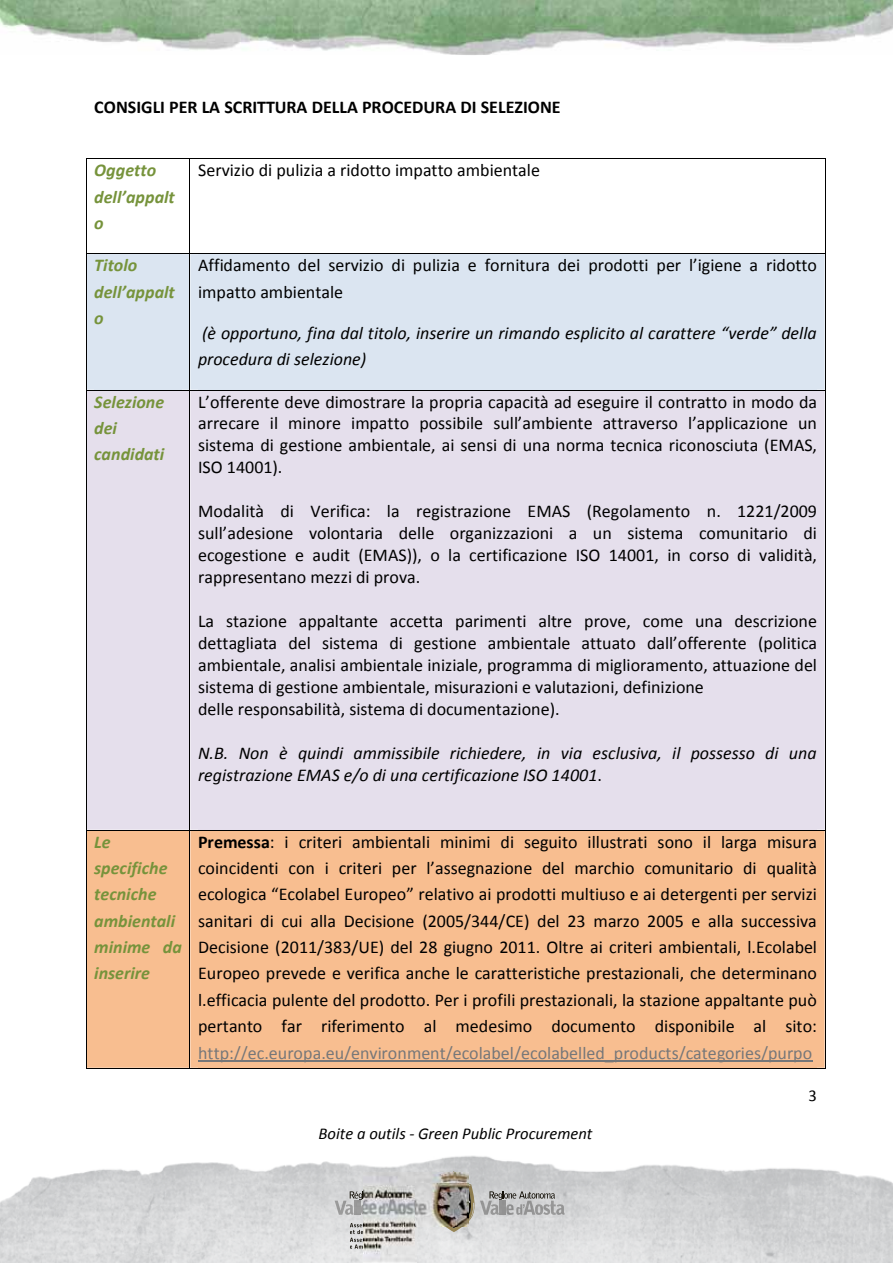
<style>
.page{position:relative;width:893px;height:1263px;background:#fff}
.page>*{position:absolute;margin:0;border:0;box-sizing:border-box;transform-origin:0 0}
.t1{font:18px/26.4px "Calibri";color:#000;text-align:justify}
.t2{font:italic 18px/26.2px "Calibri";color:#000}
.t3{font:italic 700 18px/26.4px "Calibri";color:#76933b}
.t4{font:18px "Calibri";letter-spacing:.005em;color:#767779}
.t5{font:700 18px "Calibri";color:#000}
.t6{font:italic 16.5px "Calibri";color:#000}
.t7{font:16.5px "Calibri";color:#000}
.s1{font-style:normal}
.s2{font-weight:700}
</style>
<div class="page">
<img style="left:0;top:1155px;width:893px;height:108px">
<img style="left:0;top:0;width:893px;height:55px">
<img style="left:480px;top:1201px;width:9px;height:14px">
<svg style="left:489px;top:1191px;width:75px;height:24px;background:#ababab"></svg>
<img style="left:335px;top:1201px;width:10px;height:14px">
<svg style="left:345px;top:1191px;width:18px;height:24px"></svg>
<img style="left:445px;top:1184px;width:33px;height:48px">
<img style="left:472px;top:1202px;width:2px;height:19px">
<img style="left:451px;top:1188px;width:21px;height:40px">
<svg style="left:468px;top:1185px;width:3px;height:17px"></svg>
<img style="left:453px;top:1171px;width:16px;height:5px">
<svg style="left:350px;top:1223px;width:13px;height:26px"></svg>
<hr style="left:87px;top:159px;width:103px;height:1px;background:#000">
<hr style="left:190px;top:159px;width:635px;height:1px;background:#000">
<hr style="left:86px;top:159px;width:1px;height:94px;background:#000">
<hr style="left:190px;top:159px;width:1px;height:94px;background:#000">
<hr style="left:825px;top:159px;width:1px;height:94px;background:#000">
<svg style="left:191px;top:254px;width:634px;height:136px;background:#dbe5f1"></svg>
<div style="left:198px;top:254px;width:619px;height:27px;background:#dbe5f1"></div>
<div style="left:198px;top:281px;width:619px;height:41px;background:#dbe5f1"></div>
<div style="left:198px;top:322px;width:619px;height:26px;background:#dbe5f1"></div>
<div style="left:198px;top:348px;width:619px;height:42px;background:#dbe5f1"></div>
<hr style="left:190px;top:253px;width:635px;height:1px;background:#000">
<hr style="left:825px;top:254px;width:1px;height:136px;background:#000">
<div style="left:87px;top:391px;width:103px;height:439px;background:#e5dfec"></div>
<div style="left:94px;top:390px;width:88px;height:27px;background:#e5dfec"></div>
<div style="left:94px;top:417px;width:88px;height:26px;background:#e5dfec"></div>
<div style="left:94px;top:443px;width:88px;height:41px;background:#e5dfec"></div>
<div style="left:191px;top:391px;width:634px;height:439px;background:#e5dfec"></div>
<div style="left:198px;top:390px;width:619px;height:22px;background:#e5dfec"></div>
<div style="left:198px;top:412px;width:619px;height:22px;background:#e5dfec"></div>
<div style="left:198px;top:434px;width:619px;height:22px;background:#e5dfec"></div>
<div style="left:198px;top:456px;width:619px;height:22px;background:#e5dfec"></div>
<div style="left:198px;top:478px;width:619px;height:22px;background:#e5dfec"></div>
<div style="left:198px;top:500px;width:619px;height:22px;background:#e5dfec"></div>
<div style="left:198px;top:522px;width:619px;height:22px;background:#e5dfec"></div>
<div style="left:198px;top:544px;width:619px;height:22px;background:#e5dfec"></div>
<div style="left:198px;top:566px;width:619px;height:22px;background:#e5dfec"></div>
<div style="left:198px;top:588px;width:619px;height:22px;background:#e5dfec"></div>
<div style="left:198px;top:610px;width:619px;height:22px;background:#e5dfec"></div>
<div style="left:198px;top:632px;width:619px;height:22px;background:#e5dfec"></div>
<div style="left:198px;top:654px;width:619px;height:22px;background:#e5dfec"></div>
<div style="left:198px;top:676px;width:619px;height:22px;background:#e5dfec"></div>
<div style="left:198px;top:698px;width:619px;height:22px;background:#e5dfec"></div>
<div style="left:198px;top:720px;width:619px;height:22px;background:#e5dfec"></div>
<div style="left:198px;top:742px;width:619px;height:22px;background:#e5dfec"></div>
<div style="left:198px;top:764px;width:619px;height:22px;background:#e5dfec"></div>
<div style="left:198px;top:786px;width:619px;height:22px;background:#e5dfec"></div>
<div style="left:198px;top:808px;width:619px;height:22px;background:#e5dfec"></div>
<div style="left:86px;top:253px;width:105px;height:138px;background:#dbe5f1"></div>
<hr style="left:190px;top:390px;width:635px;height:1px;background:#000">
<hr style="left:86px;top:390px;width:1px;height:440px;background:#000">
<hr style="left:190px;top:390px;width:1px;height:440px;background:#000">
<hr style="left:825px;top:390px;width:1px;height:440px;background:#000">
<svg style="left:191px;top:831px;width:634px;height:237px;background:#f8bf92"></svg>
<div style="left:198px;top:830px;width:619px;height:27px;background:#f8be90"></div>
<div style="left:198px;top:857px;width:619px;height:26px;background:#f8be90"></div>
<div style="left:198px;top:883px;width:619px;height:26px;background:#f8be90"></div>
<div style="left:198px;top:909px;width:619px;height:27px;background:#f8be90"></div>
<div style="left:198px;top:936px;width:619px;height:26px;background:#f8be90"></div>
<div style="left:198px;top:962px;width:619px;height:27px;background:#f8be90"></div>
<div style="left:198px;top:989px;width:619px;height:26px;background:#f8be90"></div>
<div style="left:198px;top:1015px;width:619px;height:26px;background:#f8be90"></div>
<div style="left:198px;top:1041px;width:619px;height:27px;background:#f8be90"></div>
<hr style="left:198px;top:1060px;width:614px;height:2px;background:#767779">
<hr style="left:190px;top:830px;width:635px;height:1px;background:#000">
<div style="left:86px;top:830px;width:105px;height:239px;background:#f8be90"></div>
<hr style="left:190px;top:1068px;width:635px;height:1px;background:#000">
<hr style="left:825px;top:830px;width:1px;height:238px;background:#000">
<img style="left:363px;top:1172px;width:53px;height:91px">
<img style="left:415px;top:1172px;width:53px;height:54px">
<p class="t5" style="left:94px;top:96px;width:468px">CONSIGLI PER LA SCRITTURA DELLA PROCEDURA DI SELEZIONE</p>
<p class="t3" style="left:94px;top:157px;width:82px">Oggetto dell’appalt o</p>
<p class="t1" style="left:198px;top:157px;width:343px">Servizio di pulizia a ridotto impatto ambientale</p>
<p class="t3" style="left:94px;top:252px;width:82px">Titolo dell’appalt o</p>
<p class="t1" style="left:198px;top:252px;width:620px">Affidamento del servizio di pulizia e fornitura dei prodotti per l’igiene a ridotto impatto ambientale</p>
<p class="t2" style="left:198px;top:319px;width:620px">(è opportuno, fina dal titolo, inserire un rimando esplicito al carattere “verde” della procedura di selezione)</p>
<p class="t3" style="left:94px;top:388px;width:72px">Selezione dei candidati</p>
<p class="t1" style="left:198px;top:391px;width:620px;line-height:21.9px">L’offerente deve dimostrare la propria capacità ad eseguire il contratto in modo da arrecare il minore impatto possibile sull’ambiente attraverso l’applicazione un sistema di gestione ambientale, ai sensi di una norma tecnica riconosciuta (EMAS, ISO 14001).</p>
<p class="t1" style="left:198px;top:500px;width:620px;line-height:22px">Modalità di Verifica: la registrazione EMAS (Regolamento n. 1221/2009 sull’adesione volontaria delle organizzazioni a un sistema comunitario di ecogestione e audit (EMAS)), o la certificazione ISO 14001, in corso di validità, rappresentano mezzi di prova.</p>
<p class="t1" style="left:198px;top:610px;width:620px;line-height:21.9px;text-align:left">La stazione appaltante accetta parimenti altre prove, come una descrizione dettagliata del sistema di gestione ambientale attuato dall’offerente (politica ambientale, analisi ambientale iniziale, programma di miglioramento, attuazione del sistema di gestione ambientale, misurazioni e valutazioni, definizione<br>delle responsabilità, sistema di documentazione).</p>
<p class="t2" style="left:198px;top:741px;width:620px;line-height:21.9px">N.B. Non è quindi ammissibile richiedere, in via esclusiva, il possesso di una registrazione EMAS e/o di una certificazione ISO 14001<span class="s1">.</span></p>
<p class="t3" style="left:94px;top:828px;width:89px">Le specifiche tecniche ambientali minime da inserire</p>
<p class="t1" style="left:198px;top:828px;width:620px"><span class="s2">Premessa</span>: i criteri ambientali minimi di seguito illustrati sono il larga misura coincidenti con i criteri per l’assegnazione del marchio comunitario di qualità ecologica “Ecolabel Europeo” relativo ai prodotti multiuso e ai detergenti per servizi sanitari di cui alla Decisione (2005/344/CE) del 23 marzo 2005 e alla successiva Decisione (2011/383/UE) del 28 giugno 2011. Oltre ai criteri ambientali, l.Ecolabel Europeo prevede e verifica anche le caratteristiche prestazionali, che determinano l.efficacia pulente del prodotto. Per i profili prestazionali, la stazione appaltante può pertanto far riferimento al medesimo documento disponibile al sito:</p>
<p class="t4" style="left:198px;top:1041px;width:616px">http://ec.europa.eu/environment/ecolabel/ecolabelled_products/categories/purpo</p>
<p class="t6" style="left:319px;top:1122px;width:275px">Boite a outils - Green Public Procurement</p>
<p class="t7" style="left:809px;top:1085px;width:10px">3</p>
</div>
